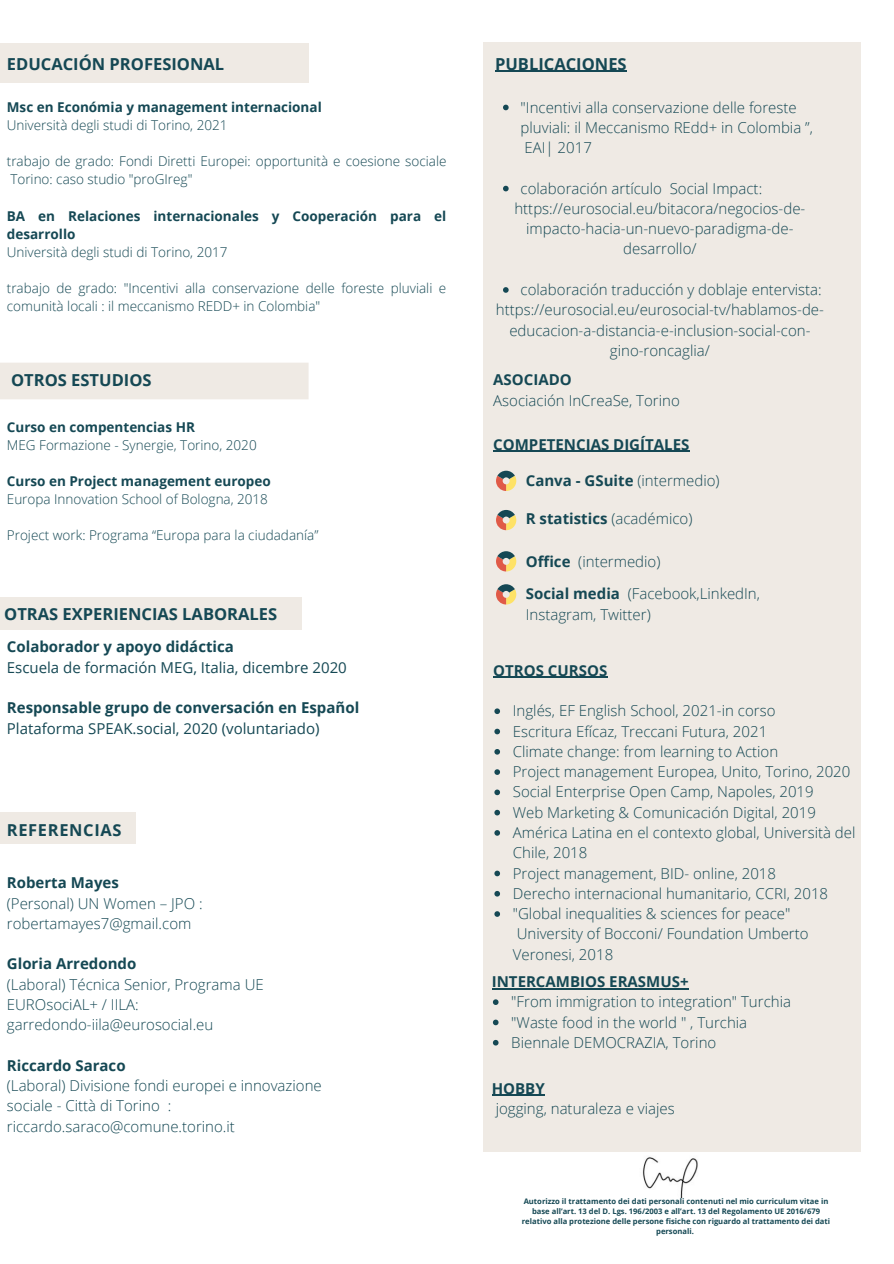
<style>
.page{position:relative;width:894px;height:1264px;background:#fff}
.page>*{position:absolute;margin:0;border:0;box-sizing:border-box;transform-origin:0 0}
.t1{font:700 16.5px "Open Sans";color:#154854}
.t2{font:700 16.5px "Open Sans";letter-spacing:.04em;color:#154854}
.t3{font:300 15px/20.2px "Open Sans";color:#154854}
.t4{font:700 15px "Open Sans";color:#154854}
.t5{font:15px "Open Sans";color:#154854}
.t6{font:300 13.5px/18px "Open Sans";color:#154854}
.t7{font:700 13.5px/18px "Open Sans";color:#154854}
.t8{font:700 7.65px/10.1px "Open Sans";color:#154854;text-align:center}
.s1{font-weight:300}
.s2{font-weight:700}
</style>
<div class="page">
<div style="left:483px;top:42px;width:377px;height:1109px;background:#efeae4"></div>
<svg style="left:496px;top:510px;width:20px;height:20px"></svg>
<svg style="left:496px;top:584px;width:20px;height:20px"></svg>
<svg style="left:496px;top:470px;width:20px;height:21px"></svg>
<svg style="left:496px;top:551px;width:20px;height:20px"></svg>
<hr style="left:493px;top:450px;width:196px;height:2px;background:#154854">
<svg style="left:494px;top:708px;width:6px;height:6px"></svg>
<svg style="left:494px;top:728px;width:6px;height:6px"></svg>
<svg style="left:494px;top:749px;width:6px;height:5px"></svg>
<svg style="left:494px;top:769px;width:6px;height:6px"></svg>
<svg style="left:494px;top:789px;width:6px;height:6px"></svg>
<svg style="left:494px;top:809px;width:6px;height:6px"></svg>
<svg style="left:494px;top:830px;width:6px;height:5px"></svg>
<svg style="left:494px;top:870px;width:6px;height:6px"></svg>
<svg style="left:494px;top:891px;width:6px;height:5px"></svg>
<svg style="left:494px;top:911px;width:6px;height:5px"></svg>
<hr style="left:493px;top:677px;width:114px;height:1px;background:#154854">
<svg style="left:503px;top:105px;width:5px;height:5px"></svg>
<svg style="left:503px;top:186px;width:5px;height:5px"></svg>
<svg style="left:503px;top:287px;width:5px;height:6px"></svg>
<hr style="left:495px;top:71px;width:131px;height:1px;background:#154854">
<svg style="left:493px;top:999px;width:5px;height:5px"></svg>
<svg style="left:493px;top:1019px;width:5px;height:6px"></svg>
<svg style="left:493px;top:1039px;width:5px;height:6px"></svg>
<hr style="left:491px;top:988px;width:118px;height:1px;background:#154854">
<hr style="left:609px;top:988px;width:79px;height:1px;background:#154854">
<div style="left:0;top:812px;width:135px;height:31px;background:#efeae4"></div>
<hr style="left:491px;top:1094px;width:53px;height:1px;background:#154854">
<div style="left:0;top:362px;width:309px;height:37px;background:#efeae4"></div>
<div style="left:0;top:597px;width:301px;height:32px;background:#efeae4"></div>
<div style="left:0;top:43px;width:309px;height:39px;background:#efeae4"></div>
<img style="left:642px;top:1157px;width:56px;height:40px">
<p class="t1" style="left:7px;top:52px;width:219px">EDUCACIÓN PROFESIONAL</p>
<p class="t7" style="left:7px;top:98px;width:316px">Msc en Económia y management internacional</p>
<p class="t6" style="left:7px;top:116px;width:222px">Università degli studi di Torino, 2021</p>
<p class="t6" style="left:7px;top:152px;width:441px">trabajo de grado: Fondi Diretti Europei: opportunità e coesione sociale<br>Torino: caso studio "proGIreg"</p>
<p class="t7" style="left:7px;top:206px;width:441px">BA en Relaciones internacionales y Cooperación para el desarrollo</p>
<p class="t6" style="left:7px;top:242px;width:222px">Università degli studi di Torino, 2017</p>
<p class="t6" style="left:7px;top:278px;width:441px">trabajo de grado: "Incentivi alla conservazione delle foreste pluviali e comunità locali : il meccanismo REDD+ in Colombia"</p>
<p class="t1" style="left:11px;top:368px;width:142px">OTROS ESTUDIOS</p>
<p class="t7" style="left:7px;top:417px;width:189px">Curso en compentencias HR</p>
<p class="t6" style="left:7px;top:435px;width:251px">MEG Formazione - Synergie, Torino, 2020</p>
<p class="t7" style="left:7px;top:471px;width:265px">Curso en Project management europeo</p>
<p class="t6" style="left:7px;top:489px;width:262px">Europa Innovation School of Bologna, 2018</p>
<p class="t6" style="left:7px;top:525px;width:313px">Project work: Programa “Europa para la ciudadanía”</p>
<p class="t1" style="left:4px;top:602px;width:274px">OTRAS EXPERIENCIAS LABORALES</p>
<p class="t1" style="left:495px;top:52px;width:133px">PUBLICACIONES</p>
<p class="t3" style="left:520px;top:97px;width:294px">"Incentivi alla conservazione delle foreste pluviali: il Meccanismo REdd+ in Colombia ”,<br>EAI| 2017</p>
<p class="t3" style="left:520px;top:178px;width:243px">colaboración artículo Social Impact:</p>
<p class="t3" style="left:514px;top:198px;width:292px;text-align:center">https://eurosocial.eu/bitacora/negocios-de&shy;impacto-hacia-un-nuevo-paradigma-de&shy;desarrollo/</p>
<p class="t3" style="left:520px;top:279px;width:302px">colaboración traducción y doblaje entervista:</p>
<p class="t3" style="left:495px;top:299px;width:329px;text-align:center">https://eurosocial.eu/eurosocial-tv/hablamos-de&shy;educacion-a-distancia-e-inclusion-social-con&shy;gino-roncaglia/</p>
<p class="t4" style="left:493px;top:369px;width:80px">ASOCIADO</p>
<p class="t3" style="left:493px;top:389px;width:188px">Asociación InCreaSe, Torino</p>
<p class="t4" style="left:493px;top:433px;width:197px">COMPETENCIAS DIGÍTALES</p>
<p class="t4" style="left:525px;top:470px;width:195px">Canva - GSuite <span class="s1">(intermedio)</span></p>
<p class="t4" style="left:525px;top:508px;width:168px">R statistics <span class="s1">(académico)</span></p>
<p class="t3" style="left:525px;top:551px;width:136px"><span class="s2">Office</span> (intermedio)</p>
<p class="t3" style="left:525px;top:583px;width:236px;line-height:20.9px"><span class="s2">Social media</span> (Facebook,LinkedIn,<br>Instagram, Twitter)</p>
<p class="t4" style="left:7px;top:636px;width:228px">Colaborador y apoyo didáctica</p>
<p class="t5" style="left:7px;top:656px;width:341px">Escuela de formación MEG, Italia, dicembre 2020</p>
<p class="t4" style="left:7px;top:697px;width:354px">Responsable grupo de conversación en Español</p>
<p class="t5" style="left:7px;top:717px;width:314px">Plataforma SPEAK.social, 2020 (voluntariado)</p>
<p class="t4" style="left:493px;top:659px;width:115px">OTROS CURSOS</p>
<p class="t3" style="left:512px;top:700px;width:264px">Inglés, EF English School, 2021-in corso</p>
<p class="t3" style="left:512px;top:720px;width:256px">Escritura Efícaz, Treccani Futura, 2021</p>
<p class="t3" style="left:512px;top:741px;width:267px">Climate change: from learning to Action</p>
<p class="t3" style="left:512px;top:761px;width:339px">Project management Europea, Unito, Torino, 2020</p>
<p class="t3" style="left:512px;top:781px;width:302px">Social Enterprise Open Camp, Napoles, 2019</p>
<p class="t3" style="left:512px;top:801px;width:304px">Web Marketing &amp; Comunicación Digital, 2019</p>
<p class="t3" style="left:512px;top:822px;width:344px">América Latina en el contexto global, Università del<br>Chile, 2018</p>
<p class="t3" style="left:512px;top:862px;width:265px">Project management, BID- online, 2018</p>
<p class="t3" style="left:512px;top:882px;width:317px">Derecho internacional humanitario, CCRI, 2018</p>
<p class="t3" style="left:512px;top:903px;width:297px">"Global inequalities &amp; sciences for peace"<br>University of Bocconi/ Foundation Umberto<br>Veronesi, 2018</p>
<p class="t2" style="left:7px;top:818px;width:116px">REFERENCIAS</p>
<p class="t4" style="left:7px;top:872px;width:113px">Roberta Mayes</p>
<p class="t3" style="left:7px;top:892px;width:197px">(Personal) UN Women – JPO : robertamayes7@gmail.com</p>
<p class="t4" style="left:7px;top:953px;width:131px">Gloria Arredondo</p>
<p class="t3" style="left:7px;top:973px;width:258px">(Laboral) Técnica Senior, Programa UE<br>EUROsociAL+ / IILA:</p>
<p class="t3" style="left:7px;top:1014px;width:208px">garredondo-iila@eurosocial.eu</p>
<p class="t4" style="left:7px;top:1054px;width:120px">Riccardo Saraco</p>
<p class="t3" style="left:7px;top:1075px;width:316px">(Laboral) Divisione fondi europei e innovazione sociale - Città di Torino : riccardo.saraco@comune.torino.it</p>
<p class="t4" style="left:491px;top:1077px;width:54px">HOBBY</p>
<p class="t4" style="left:491px;top:970px;width:198px">INTERCAMBIOS ERASMUS+</p>
<p class="t3" style="left:511px;top:991px;width:281px">"From immigration to integration" Turchia</p>
<p class="t3" style="left:511px;top:1011px;width:237px">"Waste food in the world " , Turchia</p>
<p class="t3" style="left:511px;top:1031px;width:206px">Biennale DEMOCRAZIA, Torino</p>
<p class="t3" style="left:495px;top:1097px;width:180px">jogging, naturaleza e viajes</p>
<p class="t8" style="left:521px;top:1196px;width:310px">Autorizzo il trattamento dei dati personali contenuti nel mio curriculum vitae in base all’art. 13 del D. Lgs. 196/2003 e all’art. 13 del Regolamento UE 2016/679 relativo alla protezione delle persone fisiche con riguardo al trattamento dei dati personali.</p>
</div>
